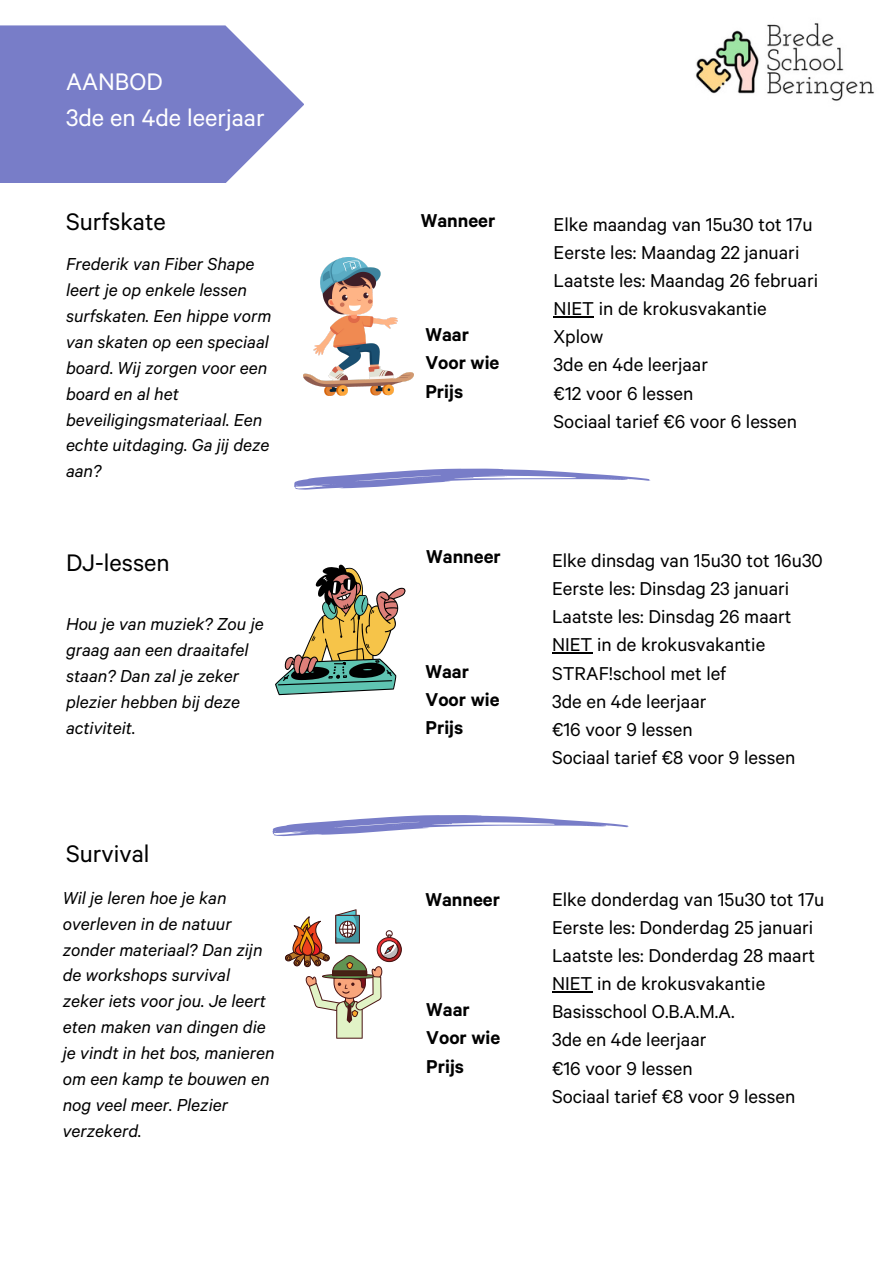
<style>
.page{position:relative;width:893px;height:1264px;background:#fff}
.page>*{position:absolute;margin:0;border:0;box-sizing:border-box;transform-origin:0 0}
.t1{font:27px "Calibre";color:#000}
.t2{font:27px "Calibre";color:#fff}
.t3{font:21px/28.2px "Calibre";color:#000}
.t4{font:600 21px/28.2px "Calibre";color:#000}
.t5{font:italic 19.5px/25.8px "Calibre";color:#000}
</style>
<div class="page">
<div style="left:0;top:25px;width:304px;height:158px;background:#787dc8"></div>
<svg style="left:294px;top:468px;width:356px;height:22px"></svg>
<svg style="left:272px;top:815px;width:356px;height:21px"></svg>
<img style="left:695px;top:23px;width:179px;height:78px">
<img style="left:303px;top:257px;width:110px;height:139px">
<svg style="left:275px;top:564px;width:130px;height:131px"></svg>
<svg style="left:285px;top:909px;width:117px;height:129px"></svg>
<hr style="left:552px;top:652px;width:40px;height:1px;background:#000">
<hr style="left:553px;top:316px;width:41px;height:1px;background:#000">
<hr style="left:552px;top:991px;width:40px;height:1px;background:#000">
<p class="t2" style="left:66px;top:73px;width:98px">AANBOD</p>
<p class="t2" style="left:66px;top:109px;width:200px">3de en 4de leerjaar</p>
<p class="t1" style="left:66px;top:212px;width:101px">Surfskate</p>
<p class="t5" style="left:66px;top:254px;width:207px">Frederik van Fiber Shape leert je op enkele lessen surfskaten. Een hippe vorm van skaten op een speciaal board. Wij zorgen voor een board en al het beveiligingsmateriaal. Een echte uitdaging. Ga jij deze aan?</p>
<p class="t1" style="left:66px;top:553px;width:105px">DJ-lessen</p>
<p class="t5" style="left:66px;top:614px;width:199px">Hou je van muziek? Zou je graag aan een draaitafel staan? Dan zal je zeker plezier hebben bij deze activiteit.</p>
<p class="t1" style="left:66px;top:844px;width:85px">Survival</p>
<p class="t5" style="left:63px;top:887px;width:165px">Wil je leren hoe je kan</p>
<p class="t5" style="left:63px;top:913px;width:213px">overleven in de natuur zonder materiaal? Dan zijn de workshops survival zeker iets voor jou. Je leert eten maken van dingen die je vindt in het bos, manieren om een kamp te bouwen en nog veel meer. Plezier verzekerd.</p>
<p class="t4" style="left:421px;top:210px;width:76px">Wanneer</p>
<p class="t4" style="left:425px;top:324px;width:45px">Waar</p>
<p class="t4" style="left:425px;top:352px;width:75px">Voor wie</p>
<p class="t4" style="left:425px;top:380px;width:39px">Prijs</p>
<p class="t3" style="left:553px;top:213px;width:266px">Elke maandag van 15u30 tot 17u<br>Eerste les: Maandag 22 januari<br>Laatste les: Maandag 26 februari</p>
<p class="t3" style="left:553px;top:298px;width:215px">NIET in de krokusvakantie</p>
<p class="t3" style="left:553px;top:326px;width:51px">Xplow</p>
<p class="t3" style="left:553px;top:354px;width:156px">3de en 4de leerjaar</p>
<p class="t3" style="left:553px;top:382px;width:141px">€12 voor 6 lessen</p>
<p class="t3" style="left:553px;top:410px;width:245px">Sociaal tarief €6 voor 6 lessen</p>
<p class="t4" style="left:426px;top:546px;width:76px">Wanneer</p>
<p class="t3" style="left:552px;top:549px;width:272px">Elke dinsdag van 15u30 tot 16u30<br>Eerste les: Dinsdag 23 januari<br>Laatste les: Dinsdag 26 maart</p>
<p class="t3" style="left:552px;top:634px;width:215px">NIET in de krokusvakantie<br>STRAF!school met lef</p>
<p class="t3" style="left:552px;top:690px;width:156px">3de en 4de leerjaar</p>
<p class="t3" style="left:552px;top:718px;width:142px">€16 voor 9 lessen</p>
<p class="t3" style="left:552px;top:746px;width:245px">Sociaal tarief €8 voor 9 lessen</p>
<p class="t4" style="left:425px;top:660px;width:45px">Waar</p>
<p class="t4" style="left:425px;top:688px;width:75px">Voor wie<br>Prijs</p>
<p class="t4" style="left:425px;top:888px;width:76px">Wanneer</p>
<p class="t4" style="left:426px;top:998px;width:45px">Waar</p>
<p class="t4" style="left:426px;top:1027px;width:75px">Voor wie</p>
<p class="t4" style="left:426px;top:1055px;width:39px">Prijs</p>
<p class="t3" style="left:552px;top:888px;width:274px">Elke donderdag van 15u30 tot 17u<br>Eerste les: Donderdag 25 januari</p>
<p class="t3" style="left:552px;top:944px;width:264px">Laatste les: Donderdag 28 maart</p>
<p class="t3" style="left:552px;top:972px;width:215px">NIET in de krokusvakantie<br>Basisschool O.B.A.M.A.</p>
<p class="t3" style="left:552px;top:1029px;width:156px">3de en 4de leerjaar</p>
<p class="t3" style="left:552px;top:1057px;width:142px">€16 voor 9 lessen</p>
<p class="t3" style="left:552px;top:1085px;width:245px">Sociaal tarief €8 voor 9 lessen</p>
</div>
